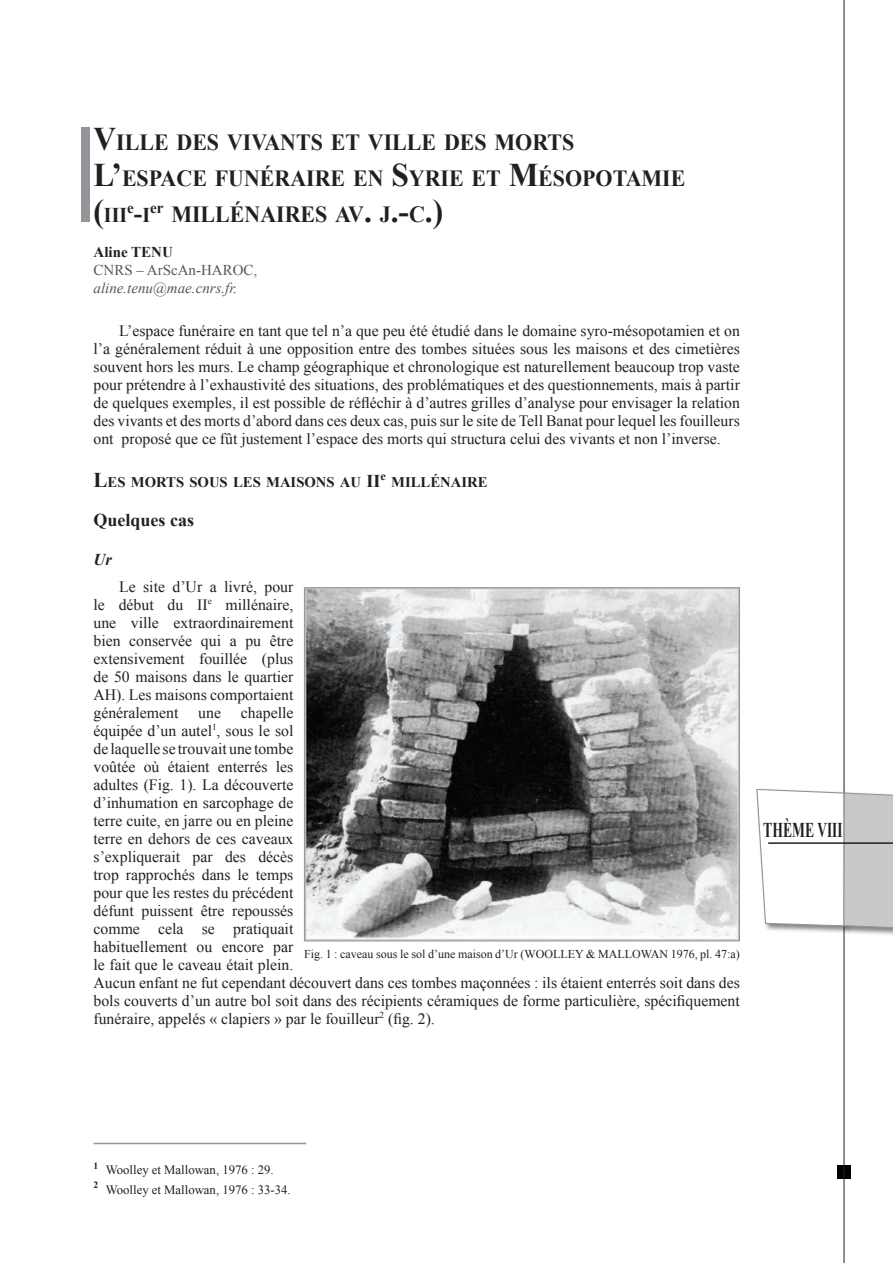
<style>
.page{position:relative;width:893px;height:1263px;background:#fff}
.page>*{position:absolute;margin:0;border:0;box-sizing:border-box;transform-origin:0 0}
.t1{font:700 23.1px/36px "Times New Roman";color:#231f20;scale:.95 1}
.t2{font:700 21px "Times New Roman";color:#231f20;scale:.65 1}
.t3{font:700 18px "Times New Roman";color:#231f20}
.t4{font:italic 700 16.5px "Times New Roman";color:#231f20}
.t5{font:15.75px/18px "Times New Roman";color:#231f20;text-align:justify}
.t6{font:italic 15px "Times New Roman";color:#57585a}
.t7{font:15px "Times New Roman";color:#57585a}
.t8{font:700 15px "Times New Roman";color:#231f20}
.t9{font:700 14.7px "Times New Roman";color:#231f20}
.t10{font:12.75px/20px "Times New Roman";color:#231f20}
.t11{font:12px "Times New Roman";color:#231f20}
.s1{font-size:33px}
.s2{font-size:21px}
.s3{font-size:27px}
.s4{font-size:18px}
</style>
<div class="page">
<div style="left:837px;top:1165px;width:14px;height:13px;background:#000"></div>
<hr style="left:844px;top:0;width:1px;height:1263px;background:#231f20">
<div style="left:755px;top:788px;width:98px;height:146px;background:#231f20;opacity:.55"></div>
<div style="left:842px;top:792px;width:51px;height:144px;background:#231f20;opacity:.55"></div>
<svg style="left:756px;top:788px;width:137px;height:141px"></svg>
<hr style="left:768px;top:842px;width:125px;height:2px;background:#231f20">
<hr style="left:94px;top:1143px;width:212px;height:1px;background:#939598">
<div style="left:81px;top:128px;width:8px;height:94px;background:#939598"></div>
<img style="left:306px;top:589px;width:432px;height:350px">
<div style="left:304px;top:587px;width:436px;height:354px;border:1px solid #939598"></div>
<h1 class="t1" style="left:94px;top:124px;width:625px"><span class="s1">V</span>ILLE DES VIVANTS ET VILLE DES MORTS<br><span class="s1">L’</span>ESPACE FUNÉRAIRE EN <span class="s1">S</span>YRIE ET <span class="s1">M</span>ÉSOPOTAMIE <span class="s1">(</span><span class="s2">III</span><sup>e</sup><span class="s3">-</span><span class="s2">I</span><sup>er</sup> MILLÉNAIRES AV<span class="s1">.</span> J<span class="s1">.-</span>C<span class="s1">.)</span></h1>
<p class="t8" style="left:94px;top:242px;width:78px">Aline Tenu</p>
<p class="t7" style="left:94px;top:260px;width:165px">CNRS – ArScAn-HAROC,</p>
<p class="t6" style="left:94px;top:278px;width:145px">aline.tenu@mae.cnrs.fr.</p>
<p class="t5" style="left:94px;top:322px;width:648px;text-indent:26px">L’espace funéraire en tant que tel n’a que peu été étudié dans le domaine syro-mésopotamien et on l’a généralement réduit à une opposition entre des tombes situées sous les maisons et des cimetières souvent hors les murs. Le champ géographique et chronologique est naturellement beaucoup trop vaste pour prétendre à l’exhaustivité des situations, des problématiques et des questionnements, mais à partir de quelques exemples, il est possible de réfléchir à d’autres grilles d’analyse pour envisager la relation des vivants et des morts d’abord dans ces deux cas, puis sur le site de Tell Banat pour lequel les fouilleurs ont proposé que ce fût justement l’espace des morts qui structura celui des vivants et non l’inverse.</p>
<p class="t9" style="left:94px;top:472px;width:395px"><span class="s2">L</span>ES MORTS SOUS LES MAISONS AU <span class="s4">II</span><sup>e</sup> MILLÉNAIRE</p>
<p class="t3" style="left:94px;top:507px;width:102px">Quelques cas</p>
<p class="t4" style="left:94px;top:548px;width:20px">Ur</p>
<p class="t5" style="left:94px;top:577px;width:201px;text-indent:26px">Le site d’Ur a livré, pour le début du II<sup>e</sup> millénaire, une ville extraordinairement bien conservée qui a pu être extensivement fouillée (plus de 50 maisons dans le quartier AH). Les maisons comportaient généralement</p>
<p class="t5" style="left:94px;top:703px;width:648px;text-align:left;text-indent:147px">chapelle<br>équipée d’un autel<sup>1</sup>, sous le sol<br>de laquelle se trouvait une tombe<br>voûtée où étaient enterrés les<br>adultes (Fig. 1). La découverte<br>d’inhumation en sarcophage de<br>terre cuite, en jarre ou en pleine<br>terre en dehors de ces caveaux<br>s’expliquerait par des décès<br>trop rapprochés dans le temps<br>pour que les restes du précédent<br>défunt puissent être repoussés<br>comme cela se pratiquait<br>habituellement ou encore par<br>le fait que le caveau était plein.<br>Aucun enfant ne fut cependant découvert dans ces tombes maçonnées : ils étaient enterrés soit dans des bols couverts d’un autre bol soit dans des récipients céramiques de forme particulière, spécifiquement funéraire, appelés « clapiers » par le fouilleur<sup>2</sup> (fig. 2).</p>
<p class="t5" style="left:198px;top:703px;width:24px">une</p>
<p class="t11" style="left:304px;top:945px;width:437px">Fig. 1 : caveau sous le sol d’une maison d’Ur (WOOLLEY &amp; MALLOWAN 1976, pl. 47:a)</p>
<h2 class="t2" style="left:763px;top:815px;width:123px">THÈME VIII</h2>
<p class="t10" style="left:94px;top:1159px;width:199px"><sup>1</sup> Woolley et Mallowan, 1976 : 29.<br><sup>2</sup> Woolley et Mallowan, 1976 : 33-34.</p>
</div>
